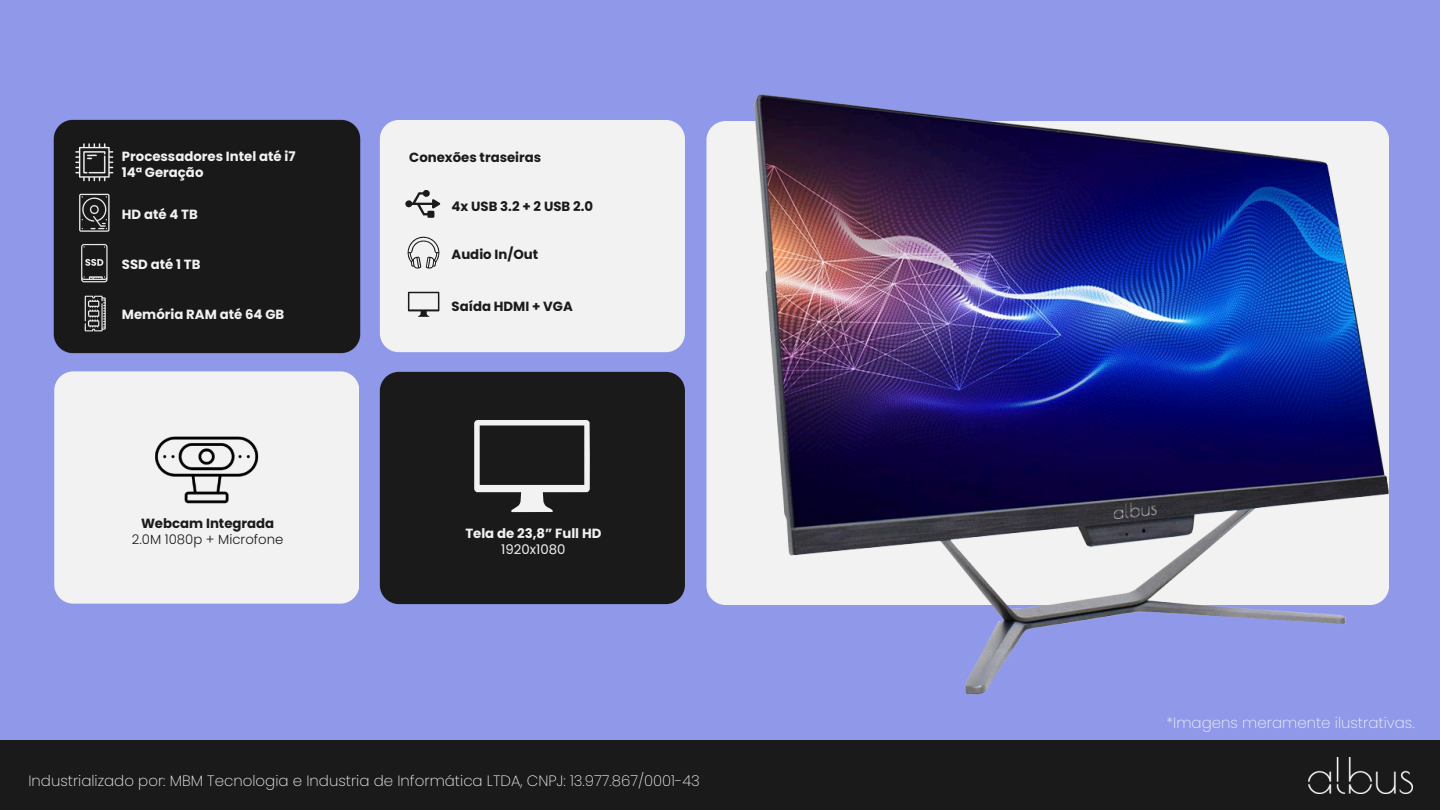
<style>
.page{position:relative;width:1440px;height:810px;background:#8f98e9}
.page>*{position:absolute;margin:0;border:0;box-sizing:border-box;transform-origin:0 0}
.t1{font:200 15px "Poppins";color:#f2f2f2}
.t2{font:700 13.3px/15.8px "Poppins";color:#f2f2f2}
.t3{font:700 13.3px "Poppins";color:#1a1a1a}
.t4{font:300 13.3px/15.8px "Poppins";color:#1a1a1a;text-align:center}
.s1{font-weight:700}
.s2{font-weight:400}
</style>
<div class="page">
<div style="left:0;top:740px;width:1440px;height:70px;background:#1a1a1a"></div>
<img style="left:1308px;top:757px;width:105px;height:37px">
<div style="left:54px;top:371px;width:305px;height:233px;background:#f2f2f2;border-radius:19px"></div>
<div style="left:53px;top:119px;width:308px;height:235px;background:#191919"></div>
<div style="left:380px;top:120px;width:305px;height:232px;background:#f2f2f2;border-radius:19px"></div>
<svg style="left:408px;top:292px;width:31px;height:25px"></svg>
<svg style="left:408px;top:236px;width:32px;height:33px"></svg>
<svg style="left:405px;top:190px;width:35px;height:28px"></svg>
<div style="left:380px;top:372px;width:305px;height:232px;background:#1a1a1a;border-radius:19px"></div>
<svg style="left:474px;top:420px;width:116px;height:92px"></svg>
<img style="left:155px;top:436px;width:104px;height:68px">
<img style="left:681px;top:94px;width:708px;height:601px">
<p class="t2" style="left:122px;top:149px;width:175px">Processadores Intel até i7<br>14ª Geração</p>
<h2 class="t2" style="left:122px;top:206px;width:77px">HD até 4 TB</h2>
<h2 class="t2" style="left:122px;top:257px;width:80px">SSD até 1 TB</h2>
<h2 class="t2" style="left:122px;top:307px;width:164px">Memória RAM até 64 GB</h2>
<h2 class="t4" style="left:132px;top:516px;width:153px"><span class="s1">Webcam Integrada<br></span>2.0M 1080p + Microfone</h2>
<p class="t3" style="left:409px;top:148px;width:134px">Conexões traseiras</p>
<h2 class="t3" style="left:452px;top:197px;width:143px">4x USB 3.2 + 2 USB 2.0</h2>
<p class="t3" style="left:452px;top:245px;width:88px">Audio In/Out</p>
<h2 class="t3" style="left:452px;top:297px;width:123px">Saída HDMI + VGA</h2>
<h2 class="t2" style="left:465px;top:525px;width:138px;text-align:center">Tela de 23,8” Full HD<br><span class="s2">1920x1080</span></h2>
<p class="t1" style="left:28px;top:770px;width:673px">Industrializado por: MBM Tecnologia e Industria de Informática LTDA, CNPJ: 13.977.867/0001-43</p>
<p class="t1" style="left:1167px;top:713px;width:250px">*Imagens meramente ilustrativas.</p>
</div>
